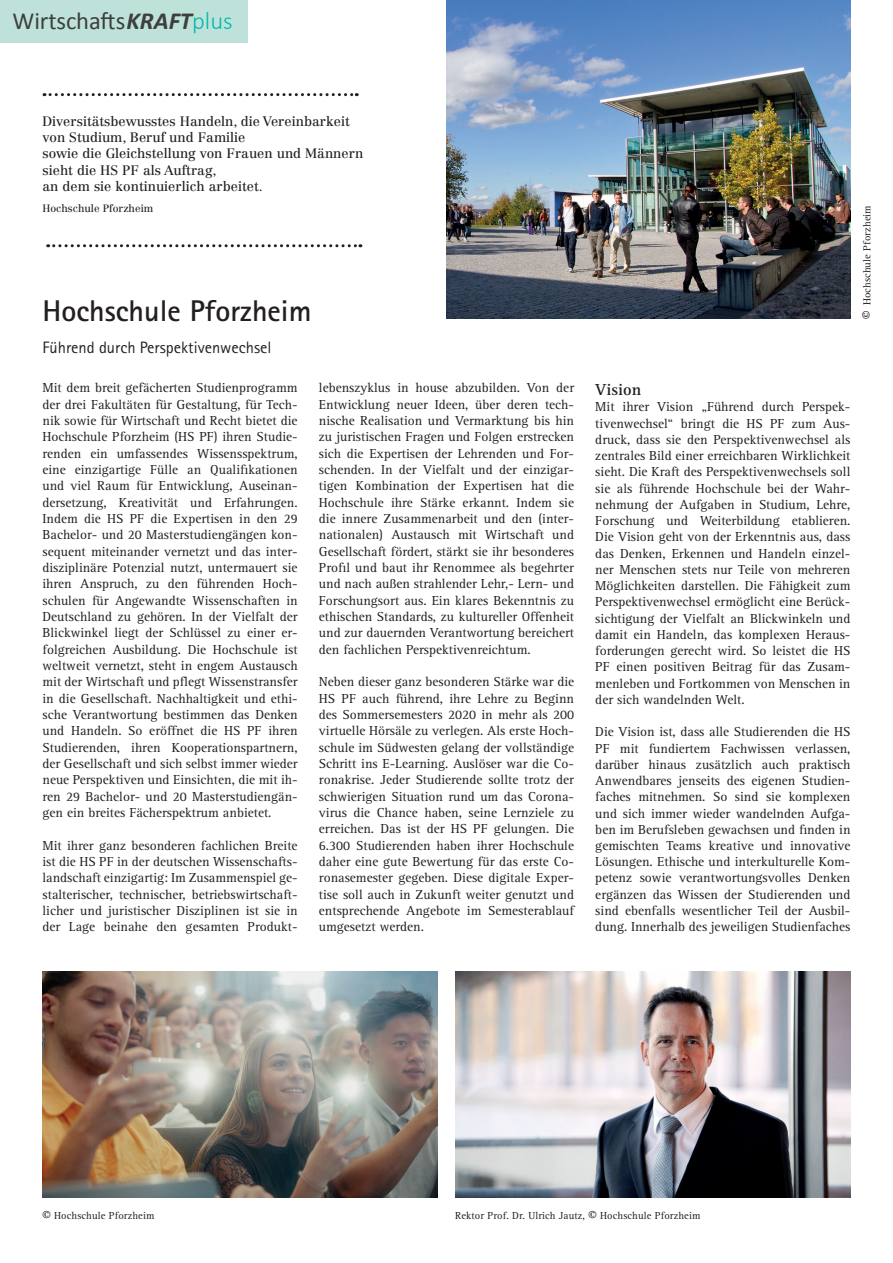
<style>
.page{position:relative;width:893px;height:1263px;background:#fff}
.page>*{position:absolute;margin:0;border:0;box-sizing:border-box;transform-origin:0 0}
.t1{font:700 30px "Rotis Sans Serif";color:#231f20}
.t2{font:24.6px "Calibri";letter-spacing:-.005em;color:#3e3e3f}
.t3{font:16.5px "Rotis Sans Serif";color:#231f20}
.t4{font:700 16.5px "Rotis Serif";color:#231f20}
.t5{font:13.5px/16.4px "Rotis Serif";color:#231f20;text-align:justify}
.t6{font:13.5px/16.2px "Centennial LT Std";color:#231f20}
.t7{font:10.5px "Rotis Serif";letter-spacing:.01em;color:#231f20}
.t8{font:10.5px "Centennial LT Std";color:#231f20}
.s1{font-weight:700;font-style:italic}
.s2{font-weight:300;color:#03b9ac}
.s3{font-size:16.5px}
</style>
<div class="page">
<svg style="left:44px;top:93px;width:313px;height:3px"></svg>
<svg style="left:48px;top:244px;width:313px;height:3px"></svg>
<img style="left:446px;top:0;width:404px;height:319px">
<div style="left:0;top:0;width:248px;height:43px;background:#bee2d9"></div>
<img style="left:455px;top:972px;width:395px;height:225px">
<img style="left:43px;top:972px;width:395px;height:225px">
<h2 class="t2" style="left:13px;top:3px;width:222px">Wirtschafts<span class="s1">KRAFT</span><span class="s2">plus</span></h2>
<p class="t6" style="left:43px;top:113px;width:322px">Diversitätsbewusstes Handeln, die Vereinbarkeit von Studium, Beruf und Familie<br>sowie die Gleichstellung von Frauen und Männern sieht die HS PF als Auftrag,<br>an dem sie kontinuierlich arbeitet.</p>
<p class="t8" style="left:43px;top:202px;width:112px">Hochschule Pforzheim</p>
<h1 class="t1" style="left:43px;top:292px;width:270px">Hochschule Pforzheim</h1>
<p class="t3" style="left:43px;top:337px;width:231px">Führend durch Perspektivenwechsel</p>
<p class="t5" style="left:43px;top:380px;width:257px">Mit dem breit gefächerten Studienprogramm der drei Fakultäten für Gestaltung, für Tech&shy;nik sowie für Wirtschaft und Recht bietet die Hochschule Pforzheim (HS PF) ihren Studie&shy;renden ein umfassendes Wissensspektrum, eine einzigartige Fülle an Qualifikationen und viel Raum für Entwicklung, Auseinan&shy;dersetzung, Kreativität und Erfahrungen.<br>Indem die HS PF die Expertisen in den 29<br>Bachelor- und 20 Masterstudiengängen kon&shy;sequent miteinander vernetzt und das inter&shy;disziplinäre Potenzial nutzt, untermauert sie ihren Anspruch, zu den führenden Hoch&shy;schulen für Angewandte Wissenschaften in Deutschland zu gehören. In der Vielfalt der Blickwinkel liegt der Schlüssel zu einer er&shy;folgreichen Ausbildung. Die Hochschule ist weltweit vernetzt, steht in engem Austausch mit der Wirtschaft und pflegt Wissenstransfer in die Gesellschaft. Nachhaltigkeit und ethi&shy;sche Verantwortung bestimmen das Denken und Handeln. So eröffnet die HS PF ihren Studierenden, ihren Kooperationspartnern, der Gesellschaft und sich selbst immer wieder neue Perspektiven und Einsichten, die mit ih&shy;ren 29 Bachelor- und 20 Masterstudiengän&shy;gen ein breites Fächerspektrum anbietet.</p>
<p class="t5" style="left:43px;top:837px;width:257px">Mit ihrer ganz besonderen fachlichen Breite ist die HS PF in der deutschen Wissenschafts&shy;landschaft einzigartig: Im Zusammenspiel ge&shy;stalterischer, technischer, betriebswirtschaft&shy;licher und juristischer Disziplinen ist sie in der Lage beinahe den gesamten Produkt-</p>
<p class="t5" style="left:319px;top:380px;width:257px">lebenszyklus in house abzubilden. Von der Entwicklung neuer Ideen, über deren tech&shy;nische Realisation und Vermarktung bis hin zu juristischen Fragen und Folgen erstrecken sich die Expertisen der Lehrenden und For&shy;schenden. In der Vielfalt und der einzigar&shy;tigen Kombination der Expertisen hat die Hochschule ihre Stärke erkannt. Indem sie die innere Zusammenarbeit und den (inter&shy;nationalen) Austausch mit Wirtschaft und Gesellschaft fördert, stärkt sie ihr besonderes Profil und baut ihr Renommee als begehrter und nach außen strahlender Lehr,- Lern- und Forschungsort aus. Ein klares Bekenntnis zu ethischen Standards, zu kultureller Offenheit und zur dauernden Verantwortung bereichert den fachlichen Perspektivenreichtum.</p>
<p class="t5" style="left:319px;top:674px;width:257px">Neben dieser ganz besonderen Stärke war die HS PF auch führend, ihre Lehre zu Beginn des Sommersemesters 2020 in mehr als 200 virtuelle Hörsäle zu verlegen. Als erste Hoch&shy;schule im Südwesten gelang der vollständige Schritt ins E-Learning. Auslöser war die Co&shy;ronakrise. Jeder Studierende sollte trotz der schwierigen Situation rund um das Corona&shy;virus die Chance haben, seine Lernziele zu erreichen. Das ist der HS PF gelungen. Die 6.300 Studierenden haben ihrer Hochschule daher eine gute Bewertung für das erste Co&shy;ronasemester gegeben. Diese digitale Exper&shy;tise soll auch in Zukunft weiter genutzt und entsprechende Angebote im Semesterablauf umgesetzt werden.</p>
<p class="t7" style="left:861px;top:319px;width:115px;rotate:-90deg"><span class="s3">©</span> Hochschule Pforzheim</p>
<p class="t4" style="left:595px;top:380px;width:47px">Vision</p>
<p class="t5" style="left:595px;top:399px;width:257px">Mit ihrer Vision „Führend durch Perspek&shy;tivenwechsel“ bringt die HS PF zum Aus&shy;druck, dass sie den Perspektivenwechsel als zentrales Bild einer erreichbaren Wirklichkeit sieht. Die Kraft des Perspektivenwechsels soll sie als führende Hochschule bei der Wahr&shy;nehmung der Aufgaben in Studium, Lehre, Forschung und Weiterbildung etablieren.<br>Die Vision geht von der Erkenntnis aus, dass das Denken, Erkennen und Handeln einzel&shy;ner Menschen stets nur Teile von mehreren Möglichkeiten darstellen. Die Fähigkeit zum Perspektivenwechsel ermöglicht eine Berück&shy;sichtigung der Vielfalt an Blickwinkeln und damit ein Handeln, das komplexen Heraus&shy;forderungen gerecht wird. So leistet die HS PF einen positiven Beitrag für das Zusam&shy;menleben und Fortkommen von Menschen in der sich wandelnden Welt.</p>
<p class="t5" style="left:595px;top:724px;width:257px">Die Vision ist, dass alle Studierenden die HS PF mit fundiertem Fachwissen verlassen, darüber hinaus zusätzlich auch praktisch Anwendbares jenseits des eigenen Studien&shy;faches mitnehmen. So sind sie komplexen und sich immer wieder wandelnden Aufga&shy;ben im Berufsleben gewachsen und finden in gemischten Teams kreative und innovative Lösungen. Ethische und interkulturelle Kom&shy;petenz sowie verantwortungsvolles Denken ergänzen das Wissen der Studierenden und sind ebenfalls wesentlicher Teil der Ausbil&shy;dung. Innerhalb des jeweiligen Studienfaches</p>
<p class="t7" style="left:43px;top:1210px;width:113px"><span class="s3">©</span> Hochschule Pforzheim</p>
<p class="t7" style="left:455px;top:1210px;width:247px">Rektor Prof. Dr. Ulrich Jautz, <span class="s3">©</span> Hochschule Pforzheim</p>
</div>
